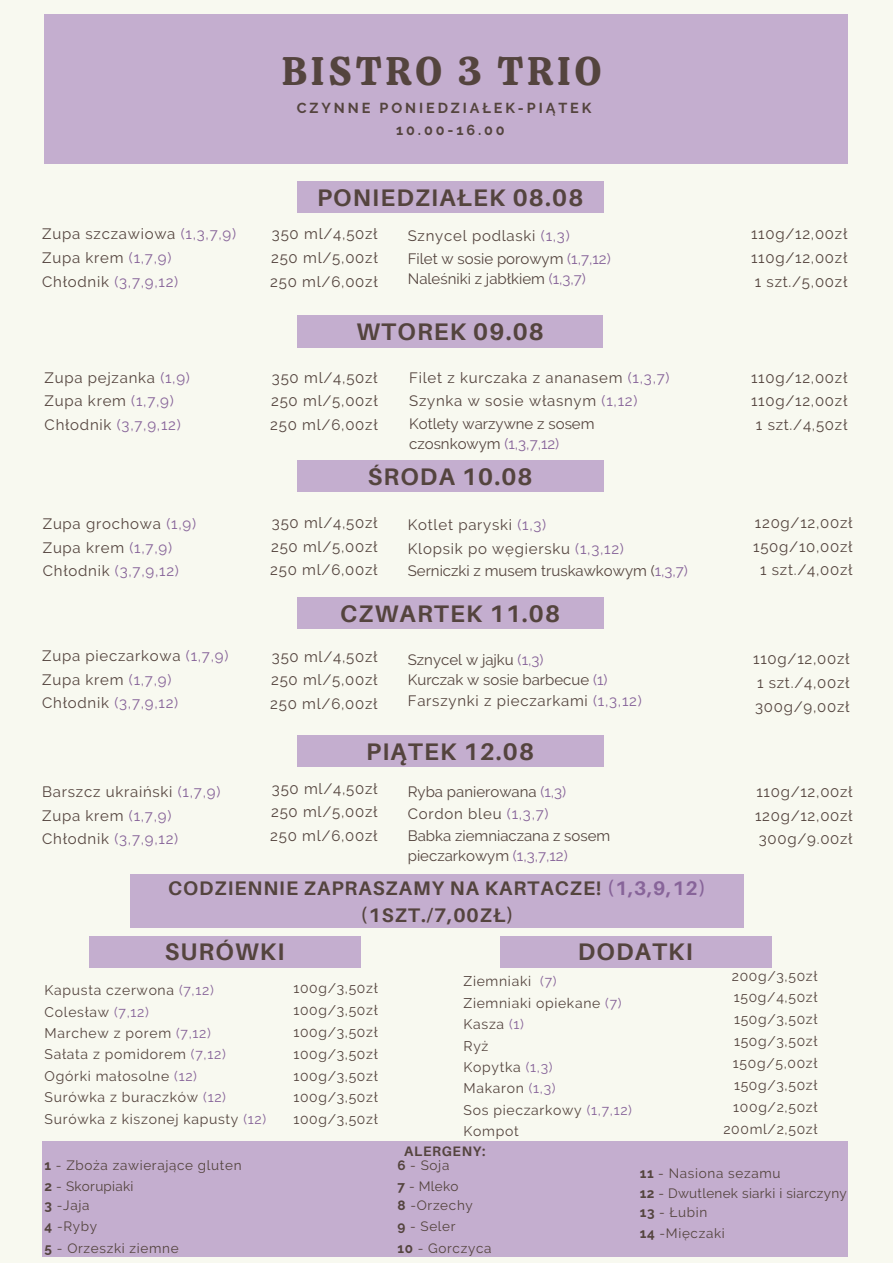
<style>
.page{position:relative;width:893px;height:1264px;background:#fff}
.page>*{position:absolute;margin:0;border:0;box-sizing:border-box;transform-origin:0 0}
.t1{font:39.75px "Calistoga";letter-spacing:.1em;color:#54443e}
.t2{font:700 24px "Aileron";letter-spacing:.05em;color:#54443e}
.t3{font:700 19.65px/27px "Aileron";letter-spacing:.05em;color:#54443e;text-align:center}
.t4{font:15px/23.5px "Raleway";letter-spacing:.05em;color:#54443e;text-align:justify}
.t5{font:15px/20.9px "Raleway";color:#54443e}
.t6{font:700 14.4px/22.6px "Raleway";letter-spacing:.2em;color:#54443e}
.t7{font:13.95px/21.3px "Raleway";letter-spacing:.05em;color:#54443e}
.t8{font:700 13.65px "Aileron";letter-spacing:.05em;color:#54443e}
.t9{font:13.5px/19.6px "Raleway";letter-spacing:.05em;color:#54443e}
.t10{font:13.5px/19.6px "Raleway";letter-spacing:.02em;color:#54443e}
.s1{color:#876499}
.s2{font-weight:700}
</style>
<div class="page">
<div style="left:0;top:0;width:892px;height:1262px;background:#f8f9f0"></div>
<div style="left:297px;top:181px;width:306px;height:32px;background:#c4aecf"></div>
<div style="left:45px;top:14px;width:802px;height:150px;background:#c4aecf"></div>
<div style="left:297px;top:315px;width:305px;height:32px;background:#c4aecf"></div>
<div style="left:297px;top:460px;width:306px;height:32px;background:#c4aecf"></div>
<div style="left:89px;top:935px;width:271px;height:32px;background:#c4aecf"></div>
<div style="left:500px;top:935px;width:271px;height:32px;background:#c4aecf"></div>
<div style="left:130px;top:874px;width:613px;height:54px;background:#c4aecf"></div>
<div style="left:42px;top:1140px;width:805px;height:116px;background:#c4aecf"></div>
<div style="left:297px;top:597px;width:306px;height:31px;background:#c4aecf"></div>
<div style="left:297px;top:735px;width:306px;height:32px;background:#c4aecf"></div>
<h1 class="t1" style="left:282px;top:45px;width:321px">BISTRO 3 TRIO</h1>
<p class="t6" style="left:396px;top:96px;width:197px;text-indent:-99px">CZYNNE PONIEDZIAŁEK-PIĄTEK<br>10.00-16.00</p>
<h2 class="t2" style="left:317px;top:183px;width:268px">PONIEDZIAŁEK 08.08</h2>
<p class="t4" style="left:42px;top:222px;width:195px;text-align:left">Zupa szczawiowa <span class="s1">(1,3,7,9)<br></span>Zupa krem <span class="s1">(1,7,9)<br></span>Chłodnik <span class="s1">(3,7,9,12)</span></p>
<p class="t4" style="left:270px;top:222px;width:109px">350 ml/4,50zł 250 ml/5,00zł 250 ml/6,00zł</p>
<p class="t5" style="left:408px;top:224px;width:204px;line-height:22.5px">Sznycel podlaski <span class="s1">(1,3)<br></span>Filet w sosie porowym <span class="s1">(1,7,12)</span></p>
<p class="t5" style="left:408px;top:268px;width:180px">Naleśniki z jabłkiem <span class="s1">(1,3,7)</span></p>
<h2 class="t2" style="left:356px;top:316px;width:189px">WTOREK 09.08</h2>
<p class="t4" style="left:45px;top:365px;width:147px;text-align:left">Zupa pejzanka <span class="s1">(1,9)<br></span>Zupa krem <span class="s1">(1,7,9)<br></span>Chłodnik <span class="s1">(3,7,9,12)</span></p>
<p class="t4" style="left:270px;top:365px;width:109px">350 ml/4,50zł 250 ml/5,00zł 250 ml/6,00zł</p>
<p class="t4" style="left:409px;top:365px;width:262px;line-height:23.1px;text-align:left">Filet z kurczaka z ananasem <span class="s1">(1,3,7)<br></span>Szynka w sosie własnym <span class="s1">(1,12)<br></span>Kotlety warzywne z sosem</p>
<p class="t5" style="left:409px;top:433px;width:152px">czosnkowym <span class="s1">(1,3,7,12)</span></p>
<h2 class="t2" style="left:368px;top:462px;width:166px">ŚRODA 10.08</h2>
<p class="t4" style="left:43px;top:512px;width:155px;text-align:left">Zupa grochowa <span class="s1">(1,9)<br></span>Zupa krem <span class="s1">(1,7,9)<br></span>Chłodnik <span class="s1">(3,7,9,12)</span></p>
<p class="t4" style="left:270px;top:511px;width:109px">350 ml/4,50zł 250 ml/5,00zł 250 ml/6,00zł</p>
<p class="t4" style="left:408px;top:513px;width:282px;line-height:23.1px;text-align:left">Kotlet paryski <span class="s1">(1,3)<br></span>Klopsik po węgiersku <span class="s1">(1,3,12)<br></span>Serniczki z musem truskawkowym (<span class="s1">1,3,7)</span></p>
<h2 class="t2" style="left:340px;top:598px;width:221px">CZWARTEK 11.08</h2>
<p class="t4" style="left:751px;top:222px;width:98px">110g/12,00zł 110g/12,00zł 1 szt./5,00zł</p>
<p class="t4" style="left:751px;top:365px;width:98px;text-align:center">110g/12,00zł<br>110g/12,00zł<br>1 szt./4,50zł</p>
<p class="t4" style="left:753px;top:511px;width:101px;text-align:center">120g/12,00zł<br>150g/10,00zł<br>1 szt./4,00zł</p>
<p class="t4" style="left:42px;top:644px;width:188px;text-align:left">Zupa pieczarkowa <span class="s1">(1,7,9)<br></span>Zupa krem <span class="s1">(1,7,9)<br></span>Chłodnik <span class="s1">(3,7,9,12)</span></p>
<p class="t4" style="left:42px;top:780px;width:180px;text-align:left">Barszcz ukraiński <span class="s1">(1,7,9)<br></span>Zupa krem <span class="s1">(1,7,9)<br></span>Chłodnik <span class="s1">(3,7,9,12)</span></p>
<p class="t4" style="left:270px;top:644px;width:109px">350 ml/4,50zł 250 ml/5,00zł 250 ml/6,00zł</p>
<p class="t5" style="left:408px;top:649px;width:235px">Sznycel w jajku <span class="s1">(1,3)<br></span>Kurczak w sosie barbecue <span class="s1">(1)<br></span>Farszynki z pieczarkami <span class="s1">(1,3,12)</span></p>
<p class="t4" style="left:753px;top:647px;width:98px">110g/12,00zł 1 szt./4,00zł 300g/9,00zł</p>
<h2 class="t2" style="left:366px;top:736px;width:169px">PIĄTEK 12.08</h2>
<p class="t4" style="left:270px;top:776px;width:109px">350 ml/4,50zł 250 ml/5,00zł 250 ml/6,00zł</p>
<p class="t5" style="left:408px;top:781px;width:204px;line-height:21.9px">Ryba panierowana <span class="s1">(1,3)<br></span>Cordon bleu <span class="s1">(1,3,7)<br></span>Babka ziemniaczana z sosem</p>
<p class="t5" style="left:408px;top:845px;width:161px">pieczarkowym <span class="s1">(1,3,7,12)</span></p>
<p class="t4" style="left:755px;top:780px;width:99px">110g/12,00zł 120g/12,00zł 300g/9.00zł</p>
<h3 class="t3" style="left:168px;top:873px;width:539px">CODZIENNIE ZAPRASZAMY NA KARTACZE! <span class="s1">(1,3,9,12) </span>(1SZT./7,00ZŁ)</h3>
<h2 class="t2" style="left:165px;top:937px;width:121px">SURÓWKI</h2>
<p class="t7" style="left:45px;top:979px;width:223px">Kapusta czerwona <span class="s1">(7,12)<br></span>Colesław <span class="s1">(7,12)<br></span>Marchew z porem <span class="s1">(7,12)<br></span>Sałata z pomidorem <span class="s1">(7,12)<br></span>Ogórki małosolne <span class="s1">(12)<br></span>Surówka z buraczków <span class="s1">(12)<br></span>Surówka z kiszonej kapusty <span class="s1">(12)</span></p>
<p class="t7" style="left:293px;top:977px;width:86px;line-height:21.9px;text-align:justify">100g/3,50zł 100g/3,50zł 100g/3,50zł 100g/3,50zł 100g/3,50zł 100g/3,50zł 100g/3,50zł</p>
<p class="t7" style="left:463px;top:970px;width:170px">Ziemniaki <span class="s1">(7)<br></span>Ziemniaki opiekane <span class="s1">(7)<br></span>Kasza <span class="s1">(1)<br></span>Ryż<br>Kopytka <span class="s1">(1,3)<br></span>Makaron <span class="s1">(1,3)<br></span>Sos pieczarkowy <span class="s1">(1,7,12)<br></span>Kompot</p>
<p class="t7" style="left:723px;top:964px;width:96px;line-height:21.9px;text-align:right">200g/3,50zł<br>150g/4,50zł<br>150g/3,50zł<br>150g/3,50zł<br>150g/5,00zł<br>150g/3,50zł<br>100g/2,50zł<br>200ml/2,50zł</p>
<h2 class="t2" style="left:577px;top:937px;width:117px">DODATKI</h2>
<p class="t9" style="left:45px;top:1155px;width:198px"><span class="s2">1</span> - Zboża zawierające gluten<br><span class="s2">2</span> - Skorupiaki<br><span class="s2">3</span> -Jaja</p>
<p class="t9" style="left:45px;top:1215px;width:135px;line-height:21.3px"><span class="s2">4</span> -Ryby<br><span class="s2">5</span> - Orzeszki ziemne</p>
<p class="t8" style="left:404px;top:1142px;width:83px">ALERGENY:</p>
<p class="t9" style="left:397px;top:1155px;width:77px"><span class="s2">6</span> - Soja<br><span class="s2">7</span> - Mleko<br><span class="s2">8</span> -Orzechy</p>
<p class="t9" style="left:397px;top:1215px;width:95px;line-height:21.3px"><span class="s2">9</span> - Seler<br><span class="s2">10</span> - Gorczyca</p>
<p class="t10" style="left:639px;top:1162px;width:209px"><span class="s2">11</span> - Nasiona sezamu<br><span class="s2">12</span> - Dwutlenek siarki i siarczyny<br><span class="s2">13</span> - Łubin</p>
<p class="t9" style="left:639px;top:1223px;width:87px"><span class="s2">14</span> -Mięczaki</p>
</div>
